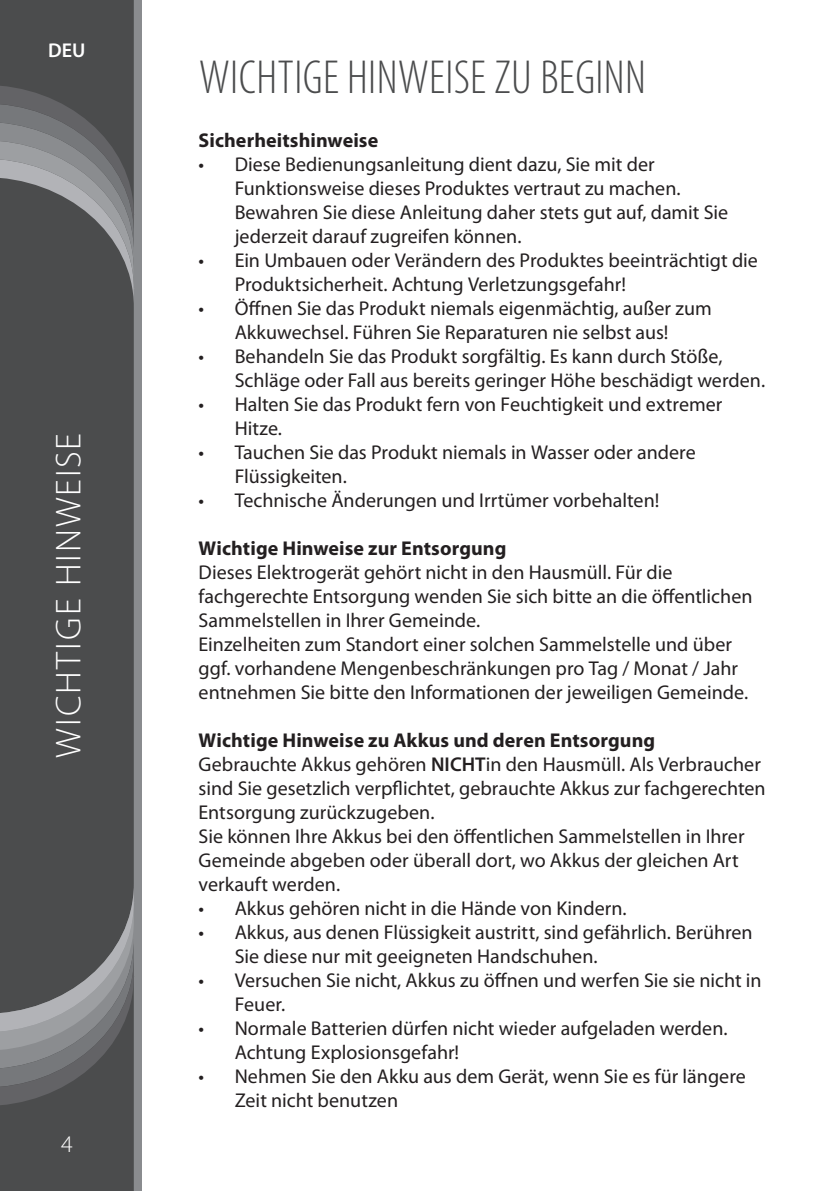
<style>
.page{position:relative;width:840px;height:1191px;background:#fff}
.page>*{position:absolute;margin:0;border:0;box-sizing:border-box;transform-origin:0 0}
.t1{font:300 condensed 48px "Myriad Pro";letter-spacing:.01em;color:#4b4c4d}
.t2{font:300 36px "Myriad Pro";letter-spacing:.055em;color:#fff}
.t3{font:300 24px "Myriad Pro";color:#fff}
.t4{font:20px/24px "Myriad Pro";color:#231f20}
.t5{font:700 20px "Myriad Pro";letter-spacing:.005em;color:#231f20}
.t6{font:600 20px "Myriad Pro";color:#fff}
.s1{font-weight:700}
.s2{font-weight:600}
</style>
<div class="page">
<div style="left:0;top:0;width:142px;height:1191px;background:#8a8c8f"></div>
<div style="left:0;top:307px;width:134px;height:577px;background:#4b4c4d"></div>
<svg style="left:0;top:0;width:134px;height:307px;background:#5d5e60"></svg>
<svg style="left:0;top:884px;width:134px;height:307px;background:#5d5e60"></svg>
<p class="t6" style="left:48px;top:37px;width:39px">DEU</p>
<h2 class="t2" style="left:49px;top:758px;width:326px;rotate:-90deg">WICHTIGE HINWEISE</h2>
<p class="t3" style="left:61px;top:1131px;width:13px">4</p>
<h1 class="t1" style="left:199px;top:51px;width:448px">WICHTIGE HINWEISE ZU BEGINN</h1>
<p class="t5" style="left:198px;top:127px;width:181px">Sicherheitshinweise</p>
<p class="t4" style="left:234px;top:152px;width:495px;text-indent:-36px">• Diese Bedienungsanleitung dient dazu, Sie mit der Funktionsweise dieses Produktes vertraut zu machen.<br>Bewahren Sie diese Anleitung daher stets gut auf, damit Sie jederzeit darauf zugreifen können.</p>
<p class="t4" style="left:234px;top:248px;width:524px;text-indent:-36px">• Ein Umbauen oder Verändern des Produktes beeinträchtigt die<br>Produktsicherheit. Achtung Verletzungsgefahr!</p>
<p class="t4" style="left:198px;top:296px;width:514px;text-align:center">• Öffnen Sie das Produkt niemals eigenmächtig, außer zum<br>Akkuwechsel. Führen Sie Reparaturen nie selbst aus!</p>
<p class="t4" style="left:234px;top:344px;width:532px;text-indent:-36px">• Behandeln Sie das Produkt sorgfältig. Es kann durch Stöße,<br>Schläge oder Fall aus bereits geringer Höhe beschädigt werden.</p>
<p class="t4" style="left:234px;top:392px;width:489px;text-indent:-36px">• Halten Sie das Produkt fern von Feuchtigkeit und extremer<br>Hitze.</p>
<p class="t4" style="left:234px;top:440px;width:462px;text-indent:-36px">• Tauchen Sie das Produkt niemals in Wasser oder andere<br>Flüssigkeiten.</p>
<p class="t4" style="left:198px;top:488px;width:462px">• Technische Änderungen und Irrtümer vorbehalten!</p>
<p class="t5" style="left:198px;top:535px;width:309px">Wichtige Hinweise zur Entsorgung</p>
<p class="t4" style="left:198px;top:560px;width:555px">Dieses Elektrogerät gehört nicht in den Hausmüll. Für die fachgerechte Entsorgung wenden Sie sich bitte an die öffentlichen Sammelstellen in Ihrer Gemeinde.<br>Einzelheiten zum Standort einer solchen Sammelstelle und über ggf. vorhandene Mengenbeschränkungen pro Tag / Monat / Jahr entnehmen Sie bitte den Informationen der jeweiligen Gemeinde.</p>
<p class="t4" style="left:198px;top:728px;width:568px"><span class="s1">Wichtige Hinweise zu Akkus und deren Entsorgung<br></span>Gebrauchte Akkus gehören <span class="s2">NICHT</span>in den Hausmüll. Als Verbraucher sind Sie gesetzlich verpflichtet, gebrauchte Akkus zur fachgerechten Entsorgung zurückzugeben.<br>Sie können Ihre Akkus bei den öffentlichen Sammelstellen in Ihrer Gemeinde abgeben oder überall dort, wo Akkus der gleichen Art verkauft werden.</p>
<p class="t4" style="left:198px;top:896px;width:429px">• Akkus gehören nicht in die Hände von Kindern.</p>
<p class="t4" style="left:234px;top:920px;width:519px;text-indent:-36px">• Akkus, aus denen Flüssigkeit austritt, sind gefährlich. Berühren<br>Sie diese nur mit geeigneten Handschuhen.</p>
<p class="t4" style="left:234px;top:968px;width:528px;text-indent:-36px">• Versuchen Sie nicht, Akkus zu öffnen und werfen Sie sie nicht in<br>Feuer.</p>
<p class="t4" style="left:234px;top:1016px;width:494px;text-indent:-36px">• Normale Batterien dürfen nicht wieder aufgeladen werden.<br>Achtung Explosionsgefahr!</p>
<p class="t4" style="left:234px;top:1064px;width:512px;text-indent:-36px">• Nehmen Sie den Akku aus dem Gerät, wenn Sie es für längere<br>Zeit nicht benutzen</p>
</div>
